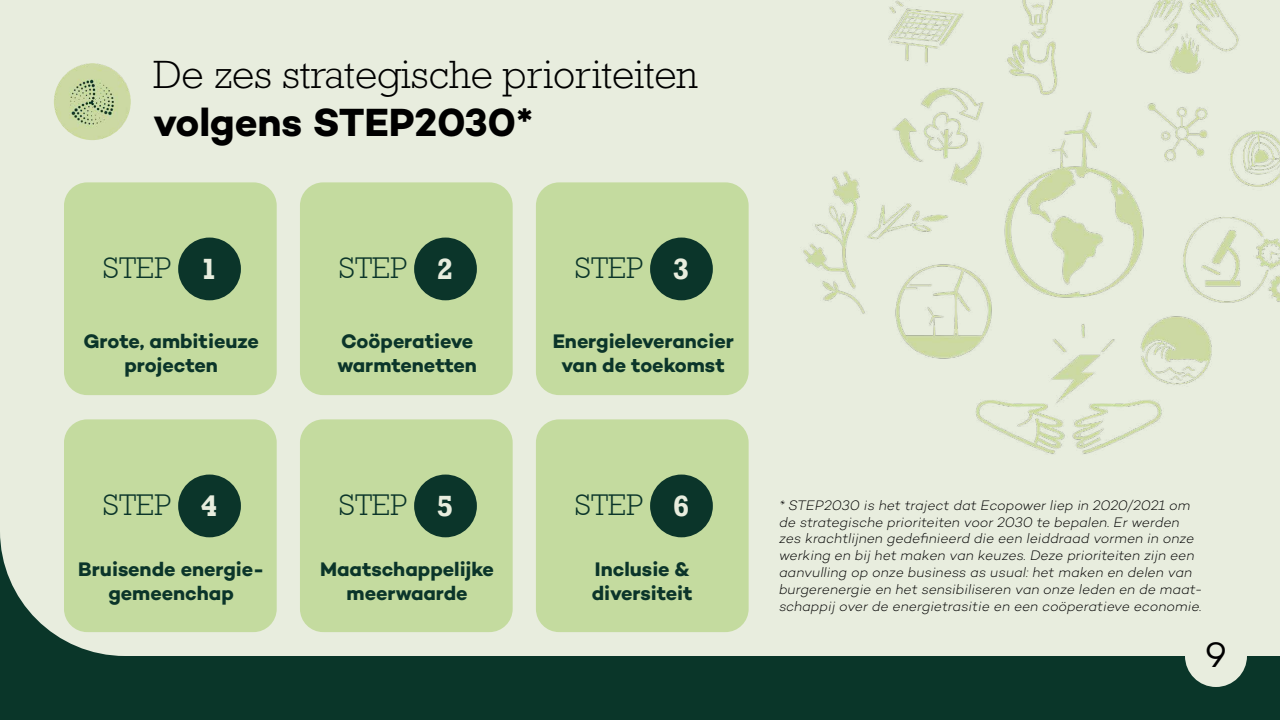
<style>
.page{position:relative;width:1280px;height:720px;background:#fff}
.page>*{position:absolute;margin:0;border:0;box-sizing:border-box;transform-origin:0 0}
.t1{font:300 40px "Rockwell Std";color:#000}
.t2{font:700 40px "Campton";letter-spacing:-.005em;color:#000}
.t3{font:36px "Campton";color:#000}
.t4{font:300 30px "Rockwell";color:#0b352a}
.t5{font:700 30px "Rockwell";color:#e8edde}
.t6{font:700 20px/24px "Campton";letter-spacing:-.005em;color:#0b352a;text-align:center}
.t7{font:italic 300 14px/16.8px "Campton";color:#000}
</style>
<div class="page">
<div style="left:0;top:301px;width:1280px;height:419px;background:#0a3629"></div>
<div style="left:0;top:0;width:1280px;height:656px;background:#e8edde"></div>
<div style="left:1185px;top:625px;width:62px;height:62px;background:#e8edde;border-radius:50%"></div>
<img style="left:660px;top:0;width:620px;height:607px">
<img style="left:54px;top:63px;width:77px;height:77px;border-radius:38px">
<div style="left:64px;top:182px;width:213px;height:213px;background:#c4db9f;border-radius:23px"></div>
<div style="left:178px;top:238px;width:63px;height:62px;background:#0b352a;border-radius:50%"></div>
<div style="left:300px;top:182px;width:213px;height:213px;background:#c4db9f;border-radius:23px"></div>
<div style="left:414px;top:238px;width:63px;height:62px;background:#0b352a;border-radius:50%"></div>
<div style="left:536px;top:182px;width:213px;height:213px;background:#c4db9f;border-radius:23px"></div>
<div style="left:650px;top:238px;width:63px;height:62px;background:#0b352a;border-radius:50%"></div>
<div style="left:64px;top:419px;width:213px;height:213px;background:#c4db9f;border-radius:23px"></div>
<div style="left:178px;top:475px;width:63px;height:62px;background:#0b352a;border-radius:50%"></div>
<div style="left:300px;top:419px;width:213px;height:213px;background:#c4db9f;border-radius:23px"></div>
<div style="left:414px;top:475px;width:63px;height:62px;background:#0b352a;border-radius:50%"></div>
<div style="left:536px;top:419px;width:213px;height:213px;background:#c4db9f;border-radius:23px"></div>
<div style="left:650px;top:475px;width:63px;height:62px;background:#0b352a;border-radius:50%"></div>
<h1 class="t1" style="left:153px;top:52px;width:546px">De zes strategische prioriteiten</h1>
<h1 class="t2" style="left:153px;top:97px;width:381px">volgens STEP2030*</h1>
<h3 class="t4" style="left:103px;top:251px;width:70px">STEP</h3>
<h3 class="t5" style="left:437px;top:251px;width:18px">2</h3>
<h3 class="t4" style="left:339px;top:251px;width:70px">STEP</h3>
<h3 class="t5" style="left:673px;top:251px;width:18px">3</h3>
<h3 class="t4" style="left:575px;top:251px;width:70px">STEP</h3>
<h3 class="t5" style="left:201px;top:251px;width:18px">1</h3>
<h3 class="t6" style="left:83px;top:329px;width:177px">Grote, ambitieuze projecten</h3>
<h3 class="t6" style="left:337px;top:329px;width:141px;text-align:left">Coöperatieve warmtenetten</h3>
<h3 class="t6" style="left:553px;top:329px;width:183px">Energieleverancier van de toekomst</h3>
<h3 class="t4" style="left:103px;top:488px;width:70px">STEP</h3>
<h3 class="t5" style="left:437px;top:488px;width:18px">5</h3>
<h3 class="t4" style="left:339px;top:488px;width:70px">STEP</h3>
<h3 class="t5" style="left:673px;top:488px;width:18px">6</h3>
<h3 class="t4" style="left:575px;top:488px;width:70px">STEP</h3>
<p class="t7" style="left:779px;top:496px;width:425px">* STEP2030 is het traject dat Ecopower liep in 2020/2021 om de strategische prioriteiten voor 2030 te bepalen. Er werden zes krachtlijnen gedefinieerd die een leiddraad vormen in onze werking en bij het maken van keuzes. Deze prioriteiten zijn een aanvulling op onze business as usual: het maken en delen van burgerenergie en het sensibiliseren van onze leden en de maat&shy;schappij over de energietrasitie en een coöperatieve economie.</p>
<h3 class="t5" style="left:201px;top:488px;width:18px">4</h3>
<h3 class="t6" style="left:78px;top:557px;width:188px">Bruisende energie&shy;gemeenchap</h3>
<h3 class="t6" style="left:320px;top:557px;width:175px">Maatschappelijke meerwaarde</h3>
<h3 class="t6" style="left:592px;top:557px;width:102px;text-align:left">Inclusie &amp; diversiteit</h3>
<h2 class="t3" style="left:1205px;top:632px;width:24px">9</h2>
</div>
